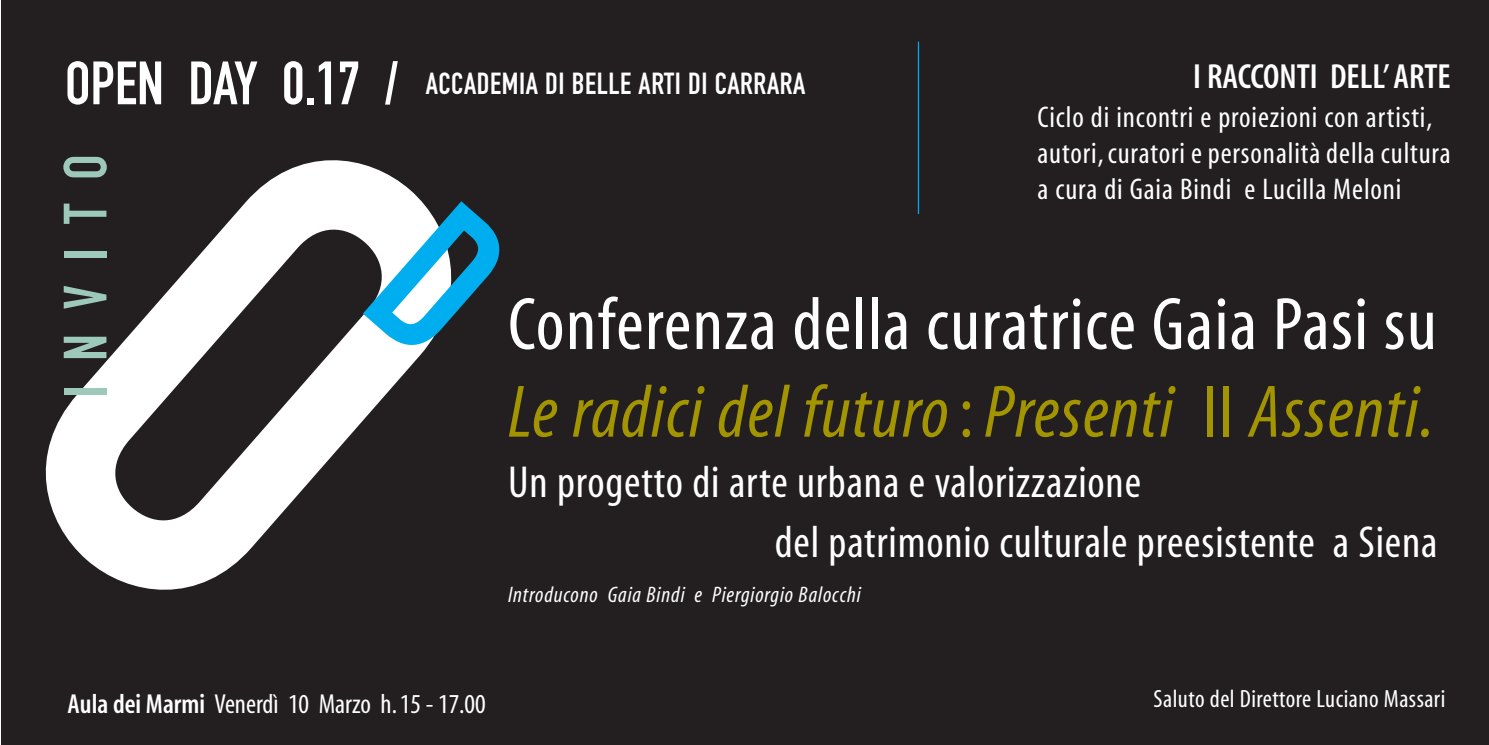
<style>
.page{position:relative;width:1489px;height:745px;background:#fff}
.page>*{position:absolute;margin:0;border:0;box-sizing:border-box;transform-origin:0 0}
.t1{font:75px "Myriad MM It 400 300";letter-spacing:.02em;color:#a39401}
.t2{font:75px "Myriad MM 400 300";letter-spacing:.02em;color:#fff}
.t3{font:60px "DIN Engschrift";letter-spacing:.41em;color:#9dc9bb}
.t4{font:45px/60px "Myriad MM 400 300";letter-spacing:.02em;color:#fff}
.t5{font:35px "Myriad MM 565 300";color:#fff}
.t6{font:30px/36px "Myriad MM 400 300";letter-spacing:.03em;color:#fff}
.t7{font:30px "DIN Engschrift";letter-spacing:.02em;color:#fff}
.t8{font:27.5px "Myriad MM 400 300";color:#fff}
.t9{font:25px "Myriad MM 400 300";letter-spacing:.02em;color:#fff}
.t10{font:22.5px "Myriad MM It 400 300";letter-spacing:.04em;color:#fff}
.s1{font-size:60px}
.s2{font-family:"Myriad MM 400 300"}
.s3{font-family:"Myriad MM 565 300"}
</style>
<div class="page">
<div style="left:1px;top:0;width:1487px;height:743px;background:#231f20"></div>
<hr style="left:917px;top:42px;width:2px;height:172px;background:#00aeef">
<p class="t7" style="left:65px;top:73px;width:741px"><span class="s1">OPEN DAY 0.17 /</span> ACCADEMIA DI BELLE ARTI DI CARRARA</p>
<p class="t5" style="left:1192px;top:64px;width:259px">I RACCONTI DELL’ ARTE</p>
<p class="t6" style="left:1037px;top:101px;width:415px">Ciclo di incontri e proiezioni con artisti, autori, curatori e personalità della cultura a cura di Gaia Bindi e Lucilla Meloni</p>
<h2 class="t3" style="left:64px;top:397px;width:244px;rotate:-90deg">INVITO</h2>
<h1 class="t2" style="left:508px;top:297px;width:930px">Conferenza della curatrice Gaia Pasi su</h1>
<h1 class="t1" style="left:508px;top:385px;width:927px">Le radici del futuro<span class="s2">:</span>Presenti <span class="s2">II</span> Assenti.</h1>
<h3 class="t4" style="left:774px;top:455px;width:664px;text-indent:-267px">Un progetto di arte urbana e valorizzazione<br>del patrimonio culturale preesistente a Siena</h3>
<p class="t10" style="left:508px;top:586px;width:354px">Introducono Gaia Bindi e Piergiorgio Balocchi</p>
<p class="t8" style="left:68px;top:694px;width:419px"><span class="s3">Aula dei Marmi</span> Venerdì 10 Marzo h.15 - 17.00</p>
<p class="t9" style="left:1153px;top:689px;width:293px">Saluto del Direttore Luciano Massari</p>
</div>
